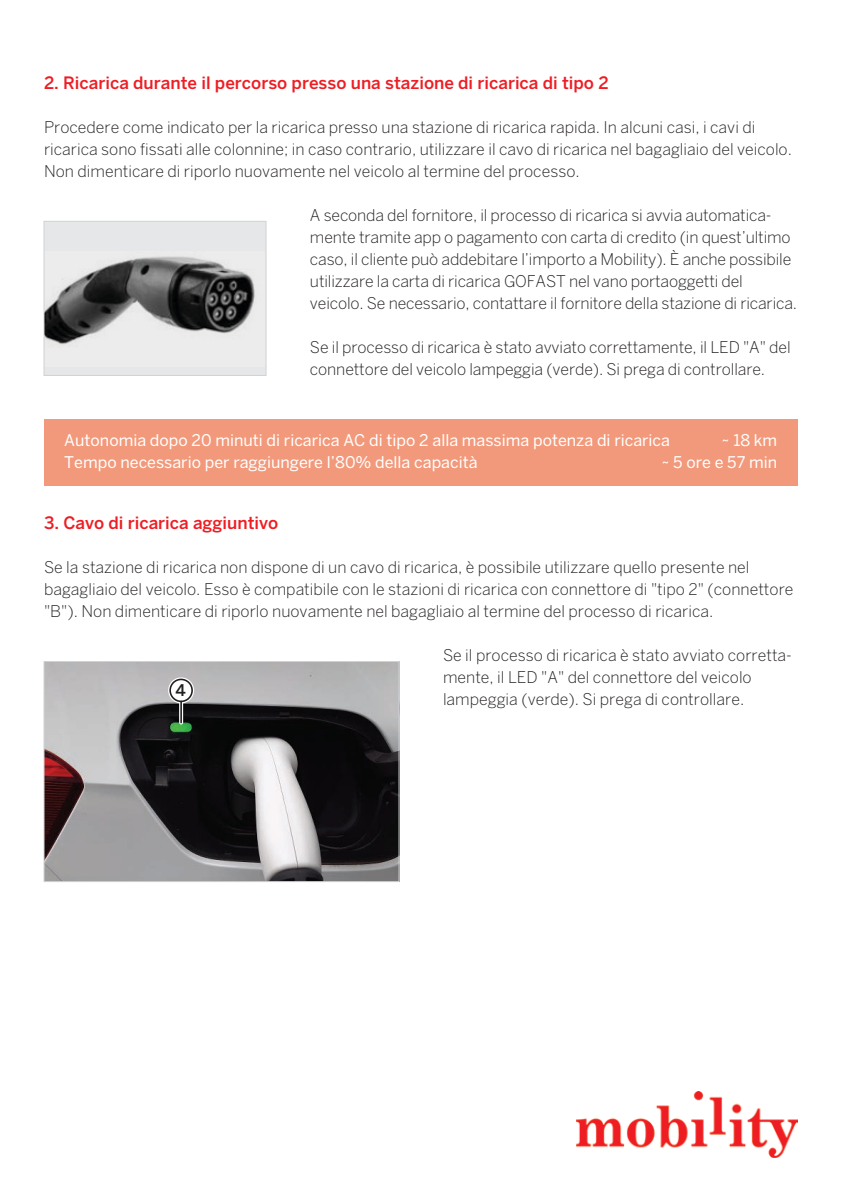
<style>
.page{position:relative;width:842px;height:1191px;background:#fff}
.page>*{position:absolute;margin:0;border:0;box-sizing:border-box;transform-origin:0 0}
.t1{font:500 17px "Benton Sans";color:#ee1d23}
.t2{font:300 16px/22px "Benton Sans";color:#231f20}
.t3{font:16px/22px "Benton Sans";color:#fff}
.t4{font:500 16px "Benton Sans";color:#231f20}
</style>
<div class="page">
<img style="left:576px;top:1091px;width:222px;height:66px">
<div style="left:44px;top:419px;width:754px;height:66px;background:#f3997b"></div>
<div style="left:44px;top:221px;width:222px;height:154px;background:#e6e7e9"></div>
<img style="left:46px;top:251px;width:221px;height:116px">
<div style="left:44px;top:221px;width:222px;height:155px;border:1px solid #d1d2d4"></div>
<img style="left:46px;top:663px;width:351px;height:217px">
<div style="left:44px;top:661px;width:355px;height:221px;border:1px solid #d1d2d4"></div>
<div style="left:168px;top:677px;width:26px;height:26px;border:4px solid #fff;border-radius:50%"></div>
<svg style="left:179px;top:702px;width:4px;height:20px"></svg>
<div style="left:170px;top:679px;width:22px;height:22px;background:#fff;border-radius:50%"></div>
<div style="left:169px;top:678px;width:24px;height:24px;border:2px solid #231f20;border-radius:50%"></div>
<hr style="left:180px;top:701px;width:2px;height:21px;background:#231f20">
<p class="t1" style="left:44px;top:73px;width:566px">2. Ricarica durante il percorso presso una stazione di ricarica di tipo 2</p>
<p class="t2" style="left:44px;top:116px;width:749px">Procedere come indicato per la ricarica presso una stazione di ricarica rapida. In alcuni casi, i cavi di ricarica sono fissati alle colonnine; in caso contrario, utilizzare il cavo di ricarica nel bagagliaio del veicolo.<br>Non dimenticare di riporlo nuovamente nel veicolo al termine del processo.</p>
<p class="t2" style="left:310px;top:204px;width:489px">A seconda del fornitore, il processo di ricarica si avvia automatica&shy;mente tramite app o pagamento con carta di credito (in quest’ultimo caso, il cliente può addebitare l’importo a Mobility). È anche possibile utilizzare la carta di ricarica GOFAST nel vano portaoggetti del veicolo. Se necessario, contattare il fornitore della stazione di ricarica.</p>
<p class="t2" style="left:310px;top:336px;width:482px">Se il processo di ricarica è stato avviato correttamente, il LED "A" del connettore del veicolo lampeggia (verde). Si prega di controllare.</p>
<p class="t3" style="left:661px;top:429px;width:117px;text-align:right">~ 18 km<br>~ 5 ore e 57 min</p>
<p class="t3" style="left:64px;top:429px;width:607px">Autonomia dopo 20 minuti di ricarica AC di tipo 2 alla massima potenza di ricarica<br>Tempo necessario per raggiungere l’80% della capacità</p>
<p class="t1" style="left:44px;top:513px;width:236px">3. Cavo di ricarica aggiuntivo</p>
<p class="t2" style="left:44px;top:556px;width:751px">Se la stazione di ricarica non dispone di un cavo di ricarica, è possibile utilizzare quello presente nel bagagliaio del veicolo. Esso è compatibile con le stazioni di ricarica con connettore di "tipo 2" (connettore "B"). Non dimenticare di riporlo nuovamente nel bagagliaio al termine del processo di ricarica.</p>
<p class="t2" style="left:443px;top:644px;width:350px">Se il processo di ricarica è stato avviato corretta&shy;mente, il LED "A" del connettore del veicolo lampeggia (verde). Si prega di controllare.</p>
<p class="t4" style="left:175px;top:681px;width:12px">4</p>
</div>
